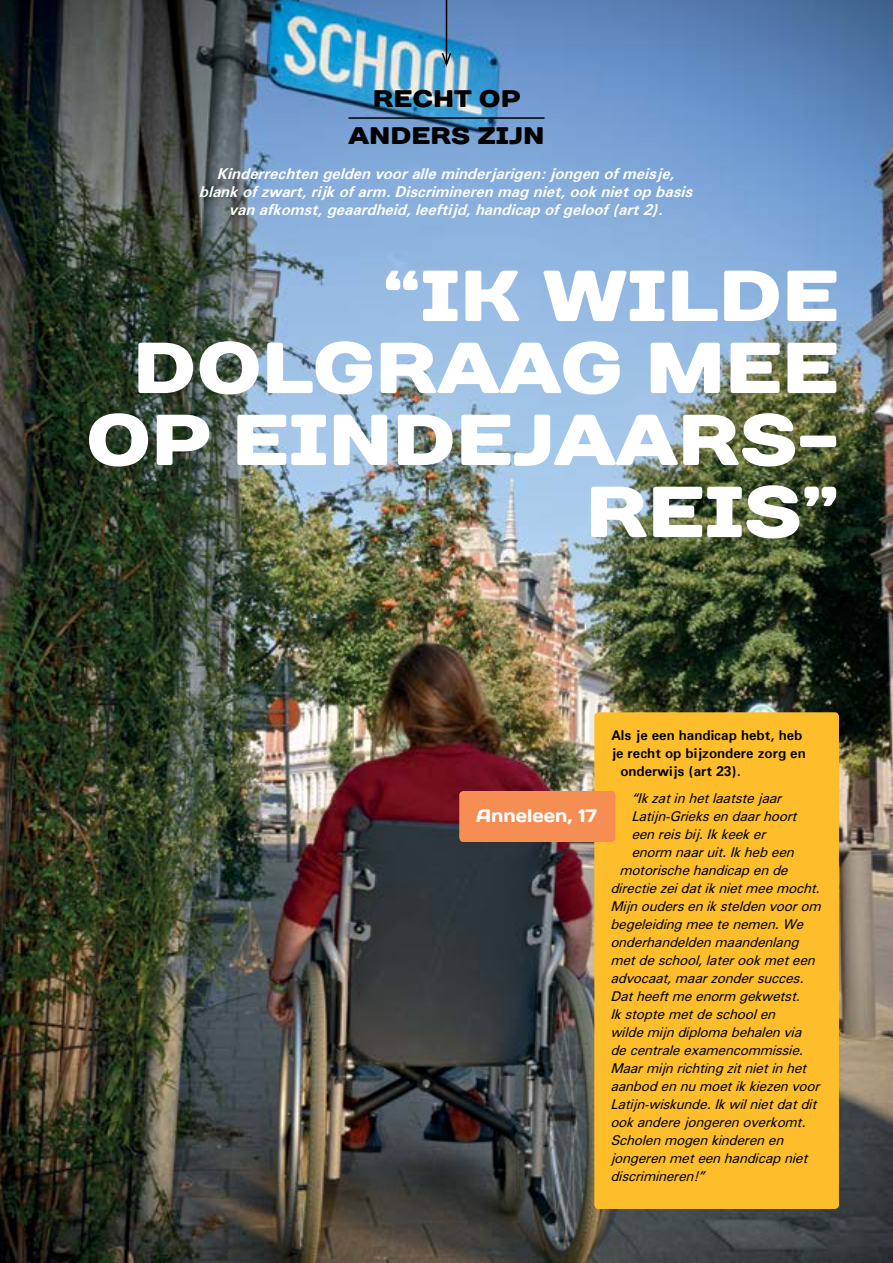
<style>
.page{position:relative;width:893px;height:1263px;background:#fff}
.page>*{position:absolute;margin:0;border:0;box-sizing:border-box;transform-origin:0 0}
.t1{font:900 72px/72px "Days Sans";color:#fff;text-align:right}
.t2{font:900 24px/37.3px "Days Sans";color:#000;text-align:center}
.t3{font:18px "Days";color:#fff}
.t4{font:italic 700 15px/18px "Free Universal";color:#fff;text-align:center}
.t5{font:italic 13.5px "Free Universal";color:#000}
.t6{font:700 13.5px "Free Universal";color:#000}
</style>
<div class="page">
<img style="left:0;top:0;width:893px;height:1263px">
<hr style="left:348px;top:117px;width:196px;height:2px;background:#000">
<hr style="left:446px;top:0;width:1px;height:64px;background:#000">
<svg style="left:440px;top:51px;width:12px;height:18px"></svg>
<div style="left:594px;top:712px;width:245px;height:497px;background:#febe2c;border-radius:4px"></div>
<div style="left:459px;top:791px;width:156px;height:51px;background:#f68e54;border-radius:4px"></div>
<h2 class="t2" style="left:348px;top:79px;width:198px">RECHT OP<br>ANDERS ZIJN</h2>
<p class="t4" style="left:200px;top:164px;width:495px">Kinderrechten gelden voor alle minderjarigen: jongen of meisje, blank of zwart, rijk of arm. Discrimineren mag niet, ook niet op basis van afkomst, geaardheid, leeftijd, handicap of geloof (art 2).</p>
<h1 class="t1" style="left:86px;top:257px;width:755px">“IK WILDE<br>DOLGRAAG MEE<br>OP EINDEJAARS-<br>REIS”</h1>
<h3 class="t3" style="left:476px;top:804px;width:122px">Anneleen, 17</h3>
<p class="t6" style="left:611px;top:726px;width:193px">Als je een handicap hebt, heb</p>
<p class="t6" style="left:611px;top:744px;width:196px">je recht op bijzondere zorg en</p>
<p class="t6" style="left:620px;top:762px;width:122px">onderwijs (art 23).</p>
<p class="t5" style="left:632px;top:788px;width:151px">“Ik zat in het laatste jaar</p>
<p class="t5" style="left:632px;top:806px;width:166px">Latijn-Grieks en daar hoort</p>
<p class="t5" style="left:632px;top:824px;width:135px">een reis bij. Ik keek er</p>
<p class="t5" style="left:632px;top:842px;width:164px">enorm naar uit. Ik heb een</p>
<p class="t5" style="left:620px;top:860px;width:170px">motorische handicap en de</p>
<p class="t5" style="left:611px;top:878px;width:210px">directie zei dat ik niet mee mocht.</p>
<p class="t5" style="left:611px;top:896px;width:212px">Mijn ouders en ik stelden voor om</p>
<p class="t5" style="left:611px;top:914px;width:194px">begeleiding mee te nemen. We</p>
<p class="t5" style="left:611px;top:932px;width:189px">onderhandelden maandenlang</p>
<p class="t5" style="left:611px;top:950px;width:206px">met de school, later ook met een</p>
<p class="t5" style="left:611px;top:968px;width:194px">advocaat, maar zonder succes.</p>
<p class="t5" style="left:611px;top:986px;width:191px">Dat heeft me enorm gekwetst.</p>
<p class="t5" style="left:611px;top:1004px;width:166px">Ik stopte met de school en</p>
<p class="t5" style="left:611px;top:1022px;width:192px">wilde mijn diploma behalen via</p>
<p class="t5" style="left:611px;top:1040px;width:194px">de centrale examencommissie.</p>
<p class="t5" style="left:611px;top:1058px;width:197px">Maar mijn richting zit niet in het</p>
<p class="t5" style="left:611px;top:1076px;width:211px">aanbod en nu moet ik kiezen voor</p>
<p class="t5" style="left:611px;top:1094px;width:207px">Latijn-wiskunde. Ik wil niet dat dit</p>
<p class="t5" style="left:611px;top:1112px;width:196px">ook andere jongeren overkomt.</p>
<p class="t5" style="left:611px;top:1130px;width:174px">Scholen mogen kinderen en</p>
<p class="t5" style="left:611px;top:1148px;width:198px">jongeren met een handicap niet</p>
<p class="t5" style="left:611px;top:1166px;width:95px">discrimineren!”</p>
</div>
